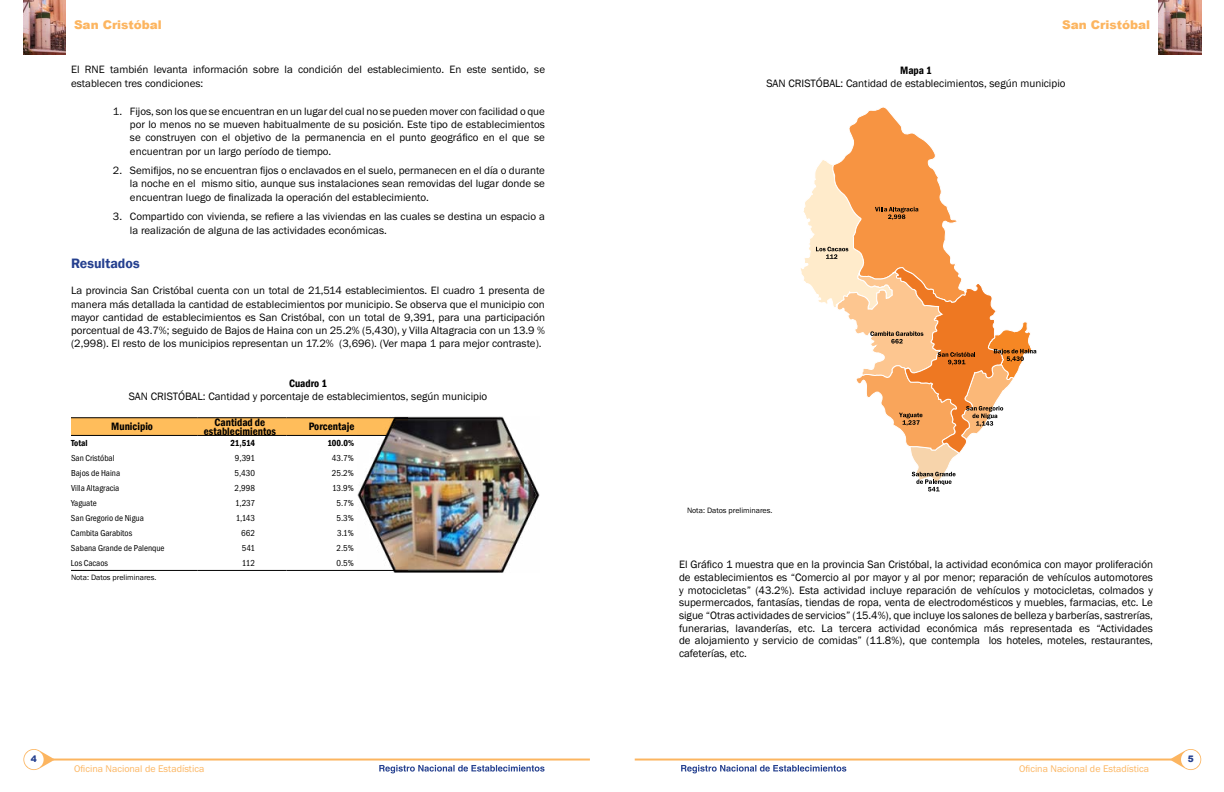
<style>
.page{position:relative;width:1224px;height:792px;background:#fff}
.page>*{position:absolute;margin:0;border:0;box-sizing:border-box;transform-origin:0 0}
.t1{font:600 14px "Franklin Gothic";color:#25408f}
.t2{font:900 12px "Arial";color:#fcb560}
.t3{font:11px/13.2px "Franklin Got Itc TOT Boo";color:#000;text-align:justify}
.t4{font:11px/12.7px "Franklin Gothic";color:#000;text-align:justify}
.t5{font:600 condensed 11px/9px "Franklin Gothic";color:#000;text-align:center}
.t6{font:10px "Franklin Got Itc TOT Boo";color:#fcb560}
.t7{font:9px "Franklin Got Itc TOT Boo Con";color:#000}
.t8{font:600 condensed 9px "Franklin Gothic";letter-spacing:-.015em;color:#000}
.t9{font:900 9px "Arial";color:#25408f}
.t10{font:8px "Franklin Got Itc TOT Boo";color:#000}
</style>
<div class="page">
<img style="left:1159px;top:0;width:42px;height:55px">
<img style="left:23px;top:0;width:43px;height:55px">
<svg style="left:379px;top:765px;width:166px;height:8px"></svg>
<svg style="left:23px;top:749px;width:32px;height:21px"></svg>
<hr style="left:53px;top:759px;width:537px;height:2px;background:#fcb560">
<svg style="left:681px;top:765px;width:165px;height:8px"></svg>
<svg style="left:1170px;top:749px;width:31px;height:21px"></svg>
<hr style="left:635px;top:759px;width:537px;height:2px;background:#fcb560">
<svg style="left:71px;top:418px;width:287px;height:17px"></svg>
<hr style="left:71px;top:570px;width:126px;height:1px;background:#000">
<hr style="left:197px;top:570px;width:90px;height:1px;background:#000">
<hr style="left:287px;top:570px;width:121px;height:1px;background:#000">
<hr style="left:71px;top:417px;width:126px;height:1px;background:#000">
<hr style="left:197px;top:417px;width:90px;height:1px;background:#000">
<hr style="left:287px;top:417px;width:121px;height:1px;background:#000">
<hr style="left:71px;top:435px;width:126px;height:1px;background:#000">
<hr style="left:197px;top:435px;width:90px;height:1px;background:#000">
<hr style="left:287px;top:435px;width:121px;height:1px;background:#000">
<img style="left:358px;top:416px;width:182px;height:156px">
<svg style="left:800px;top:107px;width:236px;height:384px"></svg>
<p class="t2" style="left:74px;top:16px;width:89px">San Cristóbal</p>
<p class="t3" style="left:71px;top:63px;width:476px">El RNE también levanta información sobre la condición del establecimiento. En este sentido, se establecen tres condiciones:</p>
<p class="t3" style="left:130px;top:105px;width:416px;text-indent:-17px">1. Fijos, son los que se encuentran en un lugar del cual no se pueden mover con facilidad o que por lo menos no se mueven habitualmente de su posición. Este tipo de establecimientos se construyen con el objetivo de la permanencia en el punto geográfico en el que se encuentran por un largo período de tiempo.</p>
<p class="t3" style="left:130px;top:164px;width:417px;text-indent:-17px">2. Semifijos, no se encuentran fijos o enclavados en el suelo, permanecen en el día o durante la noche en el mismo sitio, aunque sus instalaciones sean removidas del lugar donde se encuentran luego de finalizada la operación del establecimiento.</p>
<p class="t3" style="left:130px;top:210px;width:416px;text-indent:-17px">3. Compartido con vivienda, se refiere a las viviendas en las cuales se destina un espacio a la realización de alguna de las actividades económicas.</p>
<p class="t1" style="left:71px;top:255px;width:70px">Resultados</p>
<p class="t3" style="left:71px;top:284px;width:476px">La provincia San Cristóbal cuenta con un total de 21,514 establecimientos. El cuadro 1 presenta de manera más detallada la cantidad de establecimientos por municipio. Se observa que el municipio con mayor cantidad de establecimientos es San Cristóbal, con un total de 9,391, para una participación porcentual de 43.7%; seguido de Bajos de Haina con un 25.2% (5,430), y Villa Altagracia con un 13.9 % (2,998). El resto de los municipios representan un 17.2% (3,696). (Ver mapa 1 para mejor contraste).</p>
<p class="t5" style="left:289px;top:379px;width:39px">Cuadro 1</p>
<p class="t4" style="left:129px;top:390px;width:360px">SAN CRISTÓBAL: Cantidad y porcentaje de establecimientos, según municipio</p>
<p class="t5" style="left:111px;top:422px;width:43px">Municipio</p>
<p class="t5" style="left:204px;top:418px;width:74px">Cantidad de establecimientos</p>
<p class="t5" style="left:309px;top:422px;width:47px">Porcentaje</p>
<p class="t8" style="left:71px;top:437px;width:18px">Total</p>
<p class="t8" style="left:230px;top:437px;width:26px">21,514</p>
<p class="t8" style="left:328px;top:437px;width:28px">100.0%</p>
<p class="t7" style="left:71px;top:453px;width:45px">San Cristóbal</p>
<p class="t7" style="left:235px;top:453px;width:22px">9,391</p>
<p class="t7" style="left:332px;top:453px;width:24px">43.7%</p>
<p class="t7" style="left:71px;top:468px;width:51px">Bajos de Haina</p>
<p class="t7" style="left:235px;top:468px;width:22px">5,430</p>
<p class="t7" style="left:332px;top:468px;width:24px">25.2%</p>
<p class="t7" style="left:71px;top:483px;width:50px">Villa Altagracia</p>
<p class="t7" style="left:235px;top:483px;width:22px">2,998</p>
<p class="t7" style="left:332px;top:483px;width:23px">13.9%</p>
<p class="t7" style="left:71px;top:498px;width:27px">Yaguate</p>
<p class="t7" style="left:235px;top:498px;width:21px">1,237</p>
<p class="t7" style="left:337px;top:498px;width:19px">5.7%</p>
<p class="t7" style="left:71px;top:513px;width:74px">San Gregorio de Nigua</p>
<p class="t7" style="left:236px;top:513px;width:21px">1,143</p>
<p class="t7" style="left:337px;top:513px;width:19px">5.3%</p>
<p class="t7" style="left:71px;top:528px;width:63px">Cambita Garabitos</p>
<p class="t7" style="left:241px;top:528px;width:15px">662</p>
<p class="t7" style="left:337px;top:528px;width:18px">3.1%</p>
<p class="t7" style="left:71px;top:543px;width:95px">Sabana Grande de Palenque</p>
<p class="t7" style="left:242px;top:543px;width:15px">541</p>
<p class="t7" style="left:337px;top:543px;width:19px">2.5%</p>
<p class="t7" style="left:71px;top:558px;width:39px">Los Cacaos</p>
<p class="t7" style="left:242px;top:558px;width:15px">112</p>
<p class="t7" style="left:337px;top:558px;width:19px">0.5%</p>
<p class="t10" style="left:71px;top:573px;width:87px">Nota: Datos preliminares.</p>
<p class="t2" style="left:1062px;top:16px;width:89px">San Cristóbal</p>
<p class="t5" style="left:900px;top:65px;width:33px">Mapa 1</p>
<p class="t4" style="left:766px;top:77px;width:301px">SAN CRISTÓBAL: Cantidad de establecimientos, según municipio</p>
<p class="t10" style="left:687px;top:506px;width:87px">Nota: Datos preliminares.</p>
<p class="t4" style="left:679px;top:559px;width:476px">El Gráfico 1 muestra que en la provincia San Cristóbal, la actividad económica con mayor proliferación de establecimientos es “Comercio al por mayor y al por menor; reparación de vehículos automotores y motocicletas” (43.2%). Esta actividad incluye reparación de vehículos y motocicletas, colmados y supermercados, fantasías, tiendas de ropa, venta de electrodomésticos y muebles, farmacias, etc. Le sigue “Otras actividades de servicios” (15.4%), que incluye los salones de belleza y barberías, sastrerías, funerarias, lavanderías, etc. La tercera actividad económica más representada es “Actividades de alojamiento y servicio de comidas” (11.8%), que contempla los hoteles, moteles, restaurantes, cafeterías, etc.</p>
<p class="t9" style="left:31px;top:752px;width:8px">4</p>
<p class="t9" style="left:1188px;top:752px;width:8px">5</p>
<p class="t6" style="left:74px;top:763px;width:131px">Oficina Nacional de Estadística</p>
<p class="t6" style="left:1019px;top:763px;width:131px">Oficina Nacional de Estadística</p>
</div>
